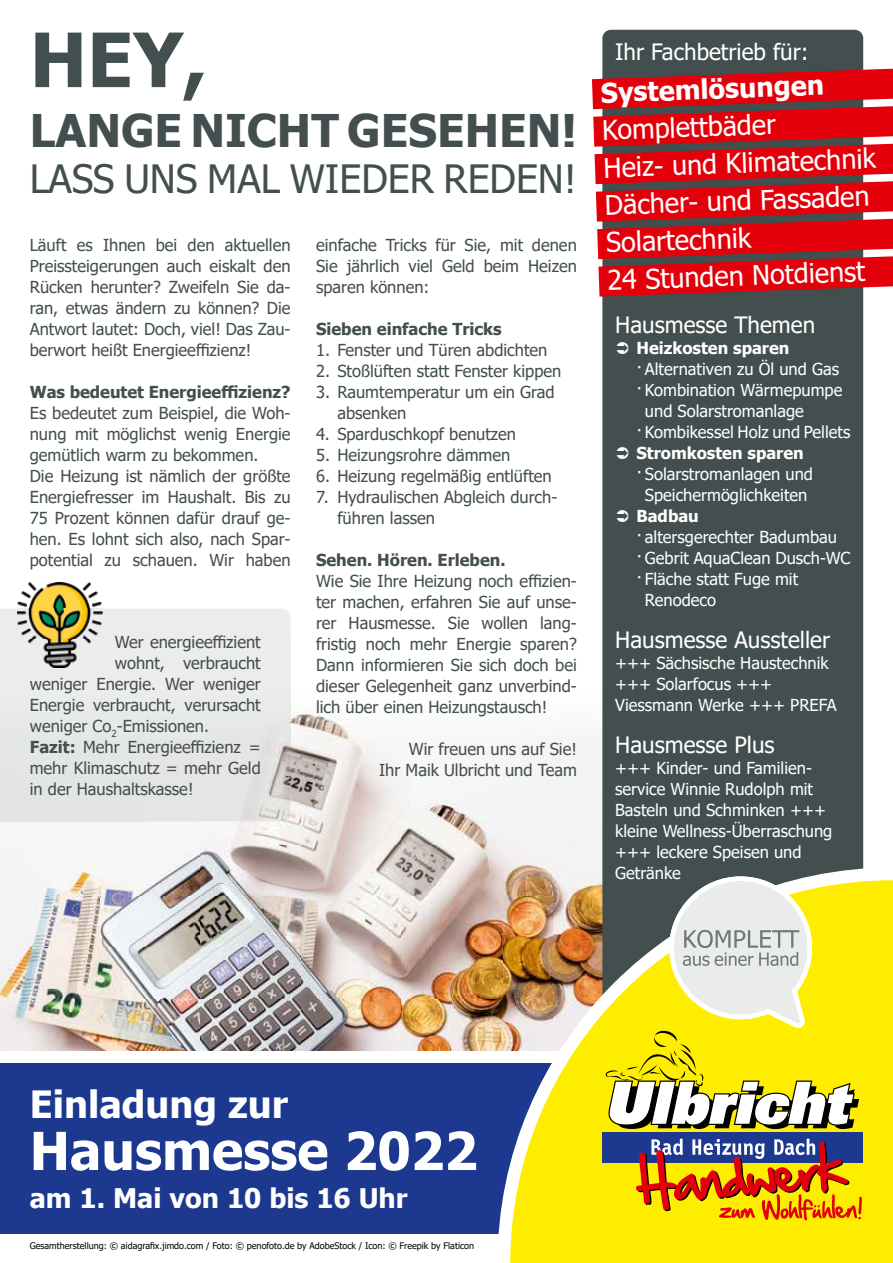
<style>
.page{position:relative;width:893px;height:1263px;background:#fff}
.page>*{position:absolute;margin:0;border:0;box-sizing:border-box;transform-origin:0 0}
.t1{font:700 75px "Tahoma";color:#434e4e}
.t2{font:700 52.5px "Tahoma";color:#fff}
.t3{font:700 45px "Tahoma";color:#434e4e}
.t4{font:39px "Tahoma";color:#434e4e}
.t5{font:700 37.5px "Tahoma";color:#fff}
.t6{font:27px/37.5px "Tahoma";color:#fff}
.t7{font:700 27px "Tahoma";color:#fff}
.t8{font:22.5px "Tahoma";color:#fff}
.t9{font:16.5px/21px "Tahoma";color:#434e4e;text-align:justify}
.t10{font:16.5px/21px "Tahoma";color:#fff}
.t11{font:700 16.5px "Tahoma";color:#434e4e}
.t12{font:700 16.5px "Tahoma";color:#fff}
.t13{font:9px "Tahoma";color:#000}
.s1{font-weight:700}
</style>
<div class="page">
<img style="left:291px;top:708px;width:261px;height:86px">
<img style="left:201px;top:794px;width:301px;height:51px">
<img style="left:502px;top:836px;width:50px;height:31px">
<img style="left:0;top:845px;width:502px;height:154px">
<img style="left:0;top:999px;width:497px;height:51px">
<div style="left:0;top:1063px;width:602px;height:170px;background:#1c388f"></div>
<div style="left:602px;top:30px;width:261px;height:1203px;background:#434e4e;border-radius:9px"></div>
<svg style="left:592px;top:66px;width:301px;height:231px"></svg>
<img style="left:497px;top:867px;width:396px;height:396px">
<div style="left:603px;top:1132px;width:260px;height:30px;background:#1c388f"></div>
<svg style="left:636px;top:1139px;width:226px;height:81px"></svg>
<div style="left:0;top:609px;width:291px;height:31px;background:#ececec"></div>
<div style="left:0;top:640px;width:291px;height:181px;background:#e5e7e7"></div>
<img style="left:17px;top:583px;width:85px;height:85px">
<svg style="left:602px;top:876px;width:261px;height:257px;background:#d5ce62"></svg>
<h1 class="t1" style="left:30px;top:7px;width:179px">HEY,</h1>
<h3 class="t3" style="left:30px;top:99px;width:549px">LANGE NICHT GESEHEN!</h3>
<h3 class="t4" style="left:30px;top:153px;width:549px">LASS UNS MAL WIEDER REDEN!</h3>
<p class="t9" style="left:30px;top:235px;width:262px">Läuft es Ihnen bei den aktuellen Preissteigerungen auch eiskalt den Rücken herunter? Zweifeln Sie da&shy;ran, etwas ändern zu können? Die Antwort lautet: Doch, viel! Das Zau&shy;berwort heißt Energieeffizienz!</p>
<p class="t11" style="left:30px;top:380px;width:262px">Was bedeutet Energieeffizienz?</p>
<p class="t9" style="left:30px;top:403px;width:262px;text-align:left">Es bedeutet zum Beispiel, die Woh&shy;nung mit möglichst wenig Energie gemütlich warm zu bekommen.<br>Die Heizung ist nämlich der größte Energiefresser im Haushalt. Bis zu 75 Prozent können dafür drauf ge&shy;hen. Es lohnt sich also, nach Spar&shy;potential zu schauen. Wir haben</p>
<p class="t9" style="left:115px;top:632px;width:147px">Wer energieeffizient</p>
<p class="t9" style="left:115px;top:653px;width:147px">wohnt, verbraucht</p>
<p class="t9" style="left:30px;top:674px;width:233px">weniger Energie. Wer weniger</p>
<p class="t9" style="left:30px;top:695px;width:232px">Energie verbraucht, verursacht</p>
<p class="t9" style="left:30px;top:716px;width:181px">weniger Co<sub>2</sub>-Emissionen.</p>
<p class="t9" style="left:30px;top:737px;width:233px"><span class="s1">Fazit:</span> Mehr Energieeffizienz =</p>
<p class="t9" style="left:30px;top:758px;width:233px">mehr Klimaschutz = mehr Geld</p>
<p class="t9" style="left:30px;top:779px;width:165px">in der Haushaltskasse!</p>
<p class="t9" style="left:316px;top:235px;width:262px">einfache Tricks für Sie, mit denen Sie jährlich viel Geld beim Heizen sparen können:</p>
<p class="t11" style="left:316px;top:317px;width:187px">Sieben einfache Tricks</p>
<p class="t9" style="left:316px;top:340px;width:233px">1. Fenster und Türen abdichten</p>
<p class="t9" style="left:316px;top:361px;width:247px">2. Stoßlüften statt Fenster kippen</p>
<p class="t9" style="left:337px;top:382px;width:219px;text-indent:-21px">3. Raumtemperatur um ein Grad absenken</p>
<p class="t9" style="left:316px;top:424px;width:202px">4. Sparduschkopf benutzen</p>
<p class="t9" style="left:316px;top:445px;width:196px">5. Heizungsrohre dämmen</p>
<p class="t9" style="left:316px;top:466px;width:237px">6. Heizung regelmäßig entlüften</p>
<p class="t9" style="left:337px;top:487px;width:222px;text-indent:-21px">7. Hydraulischen Abgleich durch&shy;führen lassen</p>
<p class="t11" style="left:316px;top:548px;width:191px">Sehen. Hören. Erleben.</p>
<p class="t9" style="left:316px;top:571px;width:262px">Wie Sie Ihre Heizung noch effizien&shy;ter machen, erfahren Sie auf unse&shy;rer Hausmesse. Sie wollen lang&shy;fristig noch mehr Energie sparen?<br>Dann informieren Sie sich doch bei dieser Gelegenheit ganz unverbind&shy;lich über einen Heizungstausch!</p>
<p class="t9" style="left:379px;top:739px;width:199px;text-align:right">Wir freuen uns auf Sie!<br>Ihr Maik Ulbricht und Team</p>
<h3 class="t8" style="left:615px;top:36px;width:195px">Ihr Fachbetrieb für:</h3>
<h3 class="t7" style="left:600px;top:74px;width:225px;rotate:-2deg">Systemlösungen</h3>
<h3 class="t6" style="left:602px;top:113px;width:274px;rotate:-2deg">Komplettbäder<br>Heiz- und Klimatechnik<br>Dächer- und Fassaden<br>Solartechnik<br>24 Stunden Notdienst</h3>
<h3 class="t8" style="left:615px;top:309px;width:202px">Hausmesse Themen</h3>
<p class="t12" style="left:636px;top:336px;width:155px">Heizkosten sparen</p>
<p class="t10" style="left:636px;top:359px;width:204px">· Alternativen zu Öl und Gas</p>
<p class="t10" style="left:636px;top:380px;width:207px">· Kombination Wärmepumpe</p>
<p class="t10" style="left:645px;top:401px;width:160px">und Solarstromanlage</p>
<p class="t10" style="left:636px;top:422px;width:216px">· Kombikessel Holz und Pellets</p>
<p class="t12" style="left:636px;top:441px;width:169px">Stromkosten sparen</p>
<p class="t10" style="left:636px;top:464px;width:178px;text-align:center">· Solarstromanlagen und<br>Speichermöglichkeiten</p>
<p class="t12" style="left:636px;top:504px;width:64px">Badbau</p>
<p class="t10" style="left:636px;top:527px;width:202px">· altersgerechter Badumbau</p>
<p class="t10" style="left:636px;top:548px;width:216px">· Gebrit AquaClean Dusch-WC</p>
<p class="t10" style="left:636px;top:569px;width:163px">· Fläche statt Fuge mit</p>
<p class="t10" style="left:645px;top:590px;width:73px">Renodeco</p>
<h3 class="t8" style="left:615px;top:624px;width:216px">Hausmesse Aussteller</h3>
<p class="t10" style="left:615px;top:653px;width:223px">+++ Sächsische Haustechnik +++ Solarfocus +++<br>Viessmann Werke +++ PREFA</p>
<h3 class="t8" style="left:615px;top:729px;width:161px">Hausmesse Plus</h3>
<p class="t10" style="left:615px;top:758px;width:219px">+++ Kinder- und Familien&shy;service Winnie Rudolph mit<br>Basteln und Schminken +++ kleine Wellness-Überraschung +++ leckere Speisen und<br>Getränke</p>
<h3 class="t5" style="left:30px;top:1077px;width:260px">Einladung zur</h3>
<h2 class="t2" style="left:30px;top:1114px;width:449px">Hausmesse 2022</h2>
<h3 class="t7" style="left:30px;top:1179px;width:379px">am 1. Mai von 10 bis 16 Uhr</h3>
<p class="t13" style="left:30px;top:1239px;width:446px">Gesamtherstellung: © aidagrafix.jimdo.com / Foto: © penofoto.de by AdobeStock / Icon: © Freepik by Flaticon</p>
</div>
